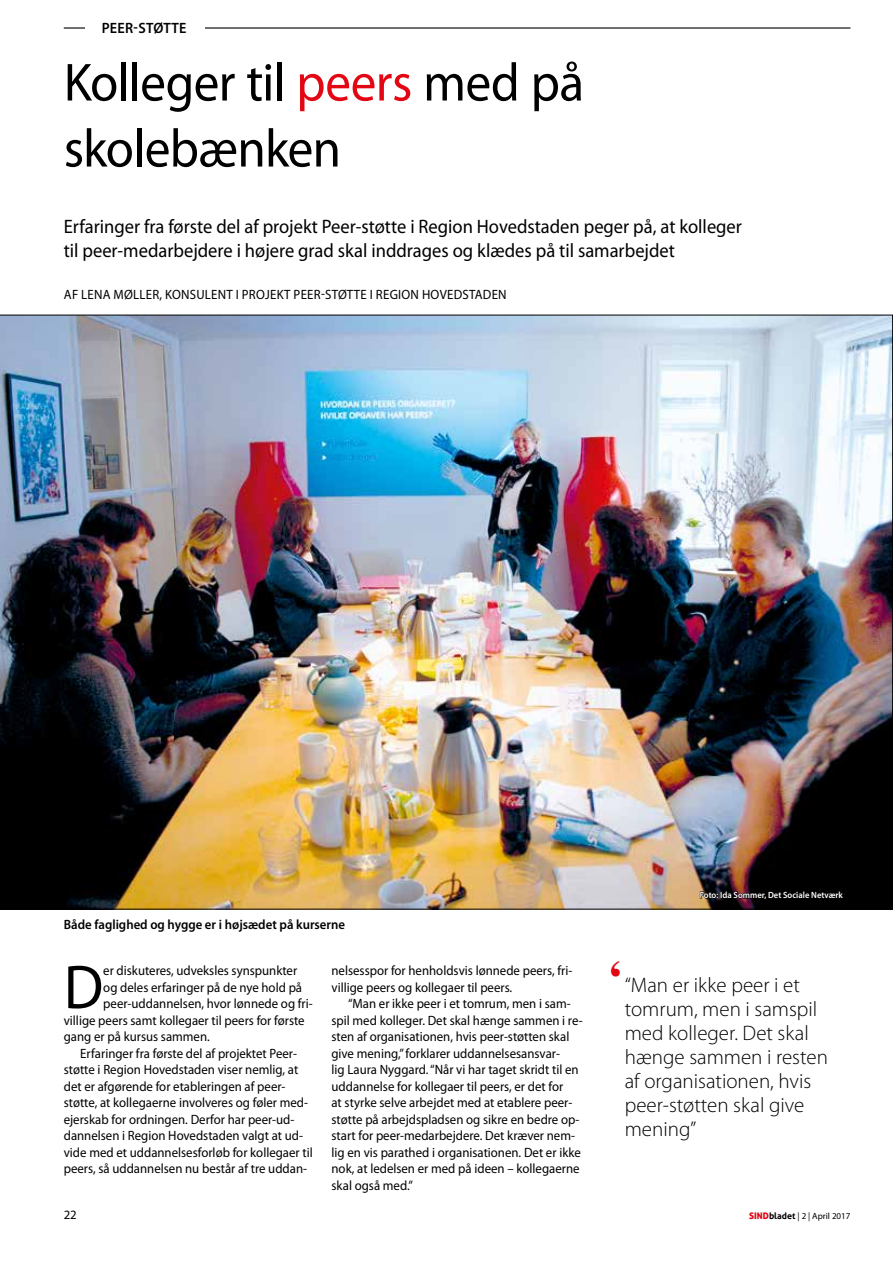
<style>
.page{position:relative;width:893px;height:1263px;background:#fff}
.page>*{position:absolute;margin:0;border:0;box-sizing:border-box;transform-origin:0 0}
.t1{font:62.4px "Myriad Pro";color:#000;scale:.95 1}
.t2{font:54px/66px "Myriad Pro";letter-spacing:-.015em;color:#000;scale:.95 1}
.t3{font:300 21px/24px "Myriad Pro";color:#000}
.t4{font:19.5px/24px "Myriad Pro";color:#000;scale:.95 1}
.t5{font:600 15px "Myriad Pro";letter-spacing:.02em;color:#000;scale:.95 1}
.t6{font:13.5px/16.5px "Myriad Pro";color:#000;scale:.95 1}
.t7{font:13.5px "Myriad Pro";letter-spacing:.02em;color:#000;scale:.95 1}
.t8{font:600 13.5px "Myriad Pro";color:#000;scale:.95 1}
.t9{font:12.75px "Myriad Pro";color:#000}
.t10{font:600 9px "Myriad Pro";color:#fff;scale:.95 1}
.t11{font:9px "Myriad Pro";color:#000}
.s1{color:#e30613}
.s2{font-family:"Times";font-weight:700;font-size:45px;color:#e30613}
.s3{font-family:"Aller Display";color:#e30613}
.s4{font-family:"Aller";font-weight:700}
</style>
<div class="page">
<hr style="left:64px;top:27px;width:786px;height:2px;background:#000">
<div style="left:85px;top:21px;width:119px;height:16px;background:#fff"></div>
<img style="left:0;top:315px;width:893px;height:594px">
<svg style="left:700px;top:891px;width:144px;height:9px"></svg>
<p class="t5" style="left:102px;top:18px;width:91px">PEER-STØTTE</p>
<h2 class="t2" style="left:64px;top:49px;width:549px">Kolleger til <span class="s1">peers</span> med på skolebænken</h2>
<h3 class="t4" style="left:64px;top:214px;width:715px">Erfaringer fra første del af projekt Peer-støtte i Region Hovedstaden peger på, at kolleger til peer-medarbejdere i højere grad skal inddrages og klædes på til samarbejdet</h3>
<p class="t7" style="left:64px;top:286px;width:468px">AF LENA MØLLER, KONSULENT I PROJEKT PEER-STØTTE I REGION HOVEDSTADEN</p>
<p class="t8" style="left:64px;top:916px;width:298px">Både faglighed og hygge er i højsædet på kurserne</p>
<h1 class="t1" style="left:64px;top:949px;width:43px">D</h1>
<p class="t6" style="left:103px;top:962px;width:206px">er diskuteres, udveksles synspunkter</p>
<p class="t6" style="left:103px;top:979px;width:211px">og deles erfaringer på de nye hold på</p>
<p class="t6" style="left:103px;top:995px;width:222px">peer-uddannelsen, hvor lønnede og fri-</p>
<p class="t6" style="left:64px;top:1012px;width:255px">villige peers samt kollegaer til peers for første</p>
<p class="t6" style="left:64px;top:1028px;width:155px">gang er på kursus sammen.</p>
<p class="t6" style="left:80px;top:1045px;width:230px">Erfaringer fra første del af projektet Peer-</p>
<p class="t6" style="left:64px;top:1061px;width:248px">støtte i Region Hovedstaden viser nemlig, at</p>
<p class="t6" style="left:64px;top:1078px;width:235px">det er afgørende for etableringen af peer-</p>
<p class="t6" style="left:64px;top:1094px;width:259px">støtte, at kollegaerne involveres og føler med-</p>
<p class="t6" style="left:64px;top:1111px;width:244px">ejerskab for ordningen. Derfor har peer-ud-</p>
<p class="t6" style="left:64px;top:1127px;width:253px">dannelsen i Region Hovedstaden valgt at ud-</p>
<p class="t6" style="left:64px;top:1144px;width:264px">vide med et uddannelsesforløb for kollegaer til</p>
<p class="t6" style="left:64px;top:1160px;width:258px">peers, så uddannelsen nu består af tre uddan-</p>
<p class="t6" style="left:331px;top:962px;width:255px">nelsesspor for henholdsvis lønnede peers, fri&shy;villige peers og kollegaer til peers.</p>
<p class="t6" style="left:331px;top:995px;width:266px;text-indent:17px">“Man er ikke peer i et tomrum, men i sam&shy;spil med kolleger. Det skal hænge sammen i re&shy;sten af organisationen, hvis peer-støtten skal give mening,” forklarer uddannelsesansvar-<br>lig Laura Nyggard. “Når vi har taget skridt til en uddannelse for kollegaer til peers, er det for<br>at styrke selve arbejdet med at etablere peer&shy;støtte på arbejdspladsen og sikre en bedre op&shy;start for peer-medarbejdere. Det kræver nem&shy;lig en vis parathed i organisationen. Det er ikke nok, at ledelsen er med på ideen – kollegaerne skal også med.”</p>
<p class="t10" style="left:700px;top:889px;width:152px">Foto: Ida Sommer, Det Sociale Netværk</p>
<h3 class="t3" style="left:625px;top:972px;width:205px;text-indent:-17px"><span class="s2">‘</span>“Man er ikke peer i et tomrum, men i samspil med kolleger. Det skal hænge sammen i resten af organisationen, hvis peer-støtten skal give mening”</h3>
<p class="t9" style="left:64px;top:1207px;width:15px">22</p>
<p class="t11" style="left:749px;top:1210px;width:103px"><span class="s3">SIND</span><span class="s4">bladet</span> | 2 | April 2017</p>
</div>
